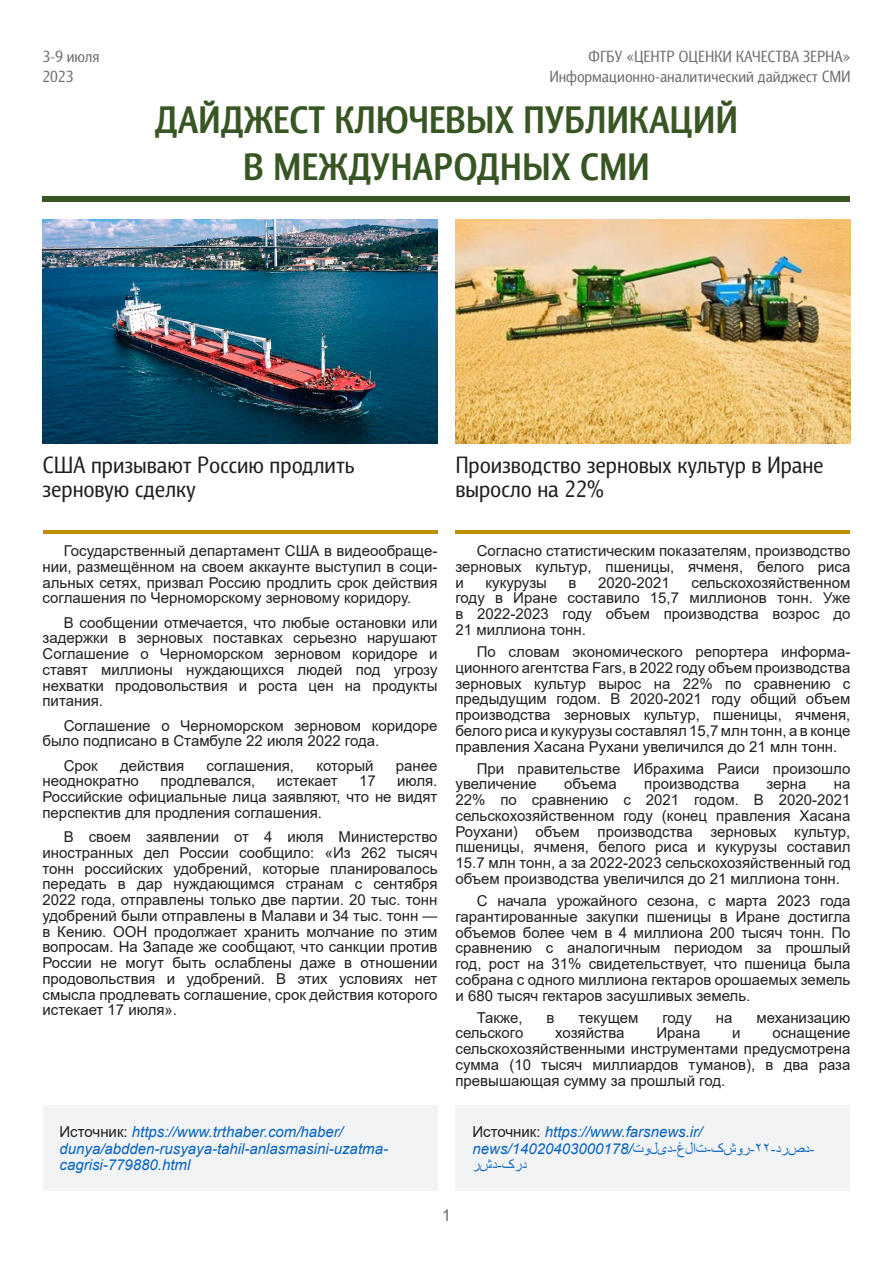
<style>
.page{position:relative;width:893px;height:1263px;background:#fff}
.page>*{position:absolute;margin:0;border:0;box-sizing:border-box;transform-origin:0 0}
.t1{font:700 39px/46.8px "Barnaul Grotesk";color:#385623;text-align:center}
.t2{font:24px/24px "Barnaul Grotesk";color:#231f20}
.t3{font:16.5px/19.8px "Barnaul Grotesk";color:#6c6d70;text-align:right}
.t4{font:16.5px "Arial";color:#6c6d70}
.t5{font:15px/15.8px "Arial";color:#231f20;text-align:justify}
.t6{font:italic 15px/16.5px "Arial";color:#0563c1}
.t7{font:15px "Times New Roman";color:#0563c1}
.s1{font-style:normal;color:#231f20}
.s2{font-family:"Arial";font-style:italic}
</style>
<div class="page">
<div style="left:43px;top:197px;width:807px;height:5px;background:#385724"></div>
<div style="left:43px;top:1105px;width:394px;height:86px;background:#f2f3f4"></div>
<img style="left:43px;top:219px;width:394px;height:225px">
<img style="left:455px;top:219px;width:395px;height:225px">
<hr style="left:455px;top:530px;width:395px;height:3px;background:#bf8f00">
<hr style="left:43px;top:530px;width:394px;height:3px;background:#bf8f00">
<div style="left:455px;top:1105px;width:395px;height:86px;background:#f2f3f4"></div>
<p class="t3" style="left:43px;top:47px;width:58px;text-align:left">3-9 июля<br>2023</p>
<p class="t3" style="left:549px;top:47px;width:302px">ФГБУ «ЦЕНТР ОЦЕНКИ КАЧЕСТВА ЗЕРНА»<br>Информационно-аналитический дайджест СМИ</p>
<h1 class="t1" style="left:155px;top:96px;width:585px">ДАЙДЖЕСТ КЛЮЧЕВЫХ ПУБЛИКАЦИЙ<br>В МЕЖДУНАРОДНЫХ СМИ</h1>
<p class="t2" style="left:43px;top:452px;width:314px">США призывают Россию продлить зерновую сделку</p>
<p class="t5" style="left:43px;top:543px;width:396px;text-indent:21px">Государственный департамент США в видеообраще&shy;нии, размещённом на своем аккаунте выступил в соци&shy;альных сетях, призвал Россию продлить срок действия соглашения по Черноморскому зерновому коридору.</p>
<p class="t5" style="left:43px;top:614px;width:396px;text-indent:21px">В сообщении отмечается, что любые остановки или задержки в зерновых поставках серьезно нарушают Соглашение о Черноморском зерновом коридоре и ставят миллионы нуждающихся людей под угрозу нехватки продовольствия и роста цен на продукты питания.</p>
<p class="t5" style="left:43px;top:717px;width:396px;text-indent:21px">Соглашение о Черноморском зерновом коридоре было подписано в Стамбуле 22 июля 2022 года.</p>
<p class="t5" style="left:64px;top:757px;width:36px">Срок</p>
<p class="t5" style="left:120px;top:757px;width:66px">действия</p>
<p class="t5" style="left:207px;top:757px;width:89px">соглашения,</p>
<p class="t5" style="left:316px;top:757px;width:59px">который</p>
<p class="t5" style="left:396px;top:757px;width:43px">ранее</p>
<p class="t5" style="left:43px;top:773px;width:98px">неоднократно</p>
<p class="t5" style="left:160px;top:773px;width:97px">продлевался,</p>
<p class="t5" style="left:277px;top:773px;width:62px">истекает</p>
<p class="t5" style="left:359px;top:773px;width:18px">17</p>
<p class="t5" style="left:43px;top:773px;width:396px;text-indent:355px">июля.<br>Российские официальные лица заявляют, что не видят перспектив для продления соглашения.</p>
<p class="t5" style="left:43px;top:829px;width:396px;text-indent:21px">В своем заявлении от 4 июля Министерство иностранных дел России сообщило: «Из 262 тысяч тонн российских удобрений, которые планировалось передать в дар нуждающимся странам с сентября 2022 года, отправлены только две партии. 20 тыс. тонн удобрений были отправлены в Малави и 34 тыс. тонн — в Кению. ООН продолжает хранить молчание по этим вопросам. На Западе же сообщают, что санкции против России не могут быть ослаблены даже в отношении продовольствия и удобрений. В этих условиях нет смысла продлевать соглашение, срок действия которого истекает 17 июля».</p>
<p class="t6" style="left:60px;top:1124px;width:330px"><span class="s1">Источник:</span> https://www.trthaber.com/haber/ dunya/abdden-rusyaya-tahil-anlasmasini-uzatma&shy;cagrisi-779880.html</p>
<p class="t2" style="left:455px;top:452px;width:370px">Производство зерновых культур в Иране выросло на 22%</p>
<p class="t5" style="left:455px;top:543px;width:396px;text-indent:21px">Согласно статистическим показателям, производство зерновых культур, пшеницы, ячменя, белого риса и</p>
<p class="t5" style="left:485px;top:574px;width:63px">кукурузы</p>
<p class="t5" style="left:569px;top:574px;width:9px">в</p>
<p class="t5" style="left:598px;top:574px;width:73px">2020-2021</p>
<p class="t5" style="left:455px;top:574px;width:396px;text-indent:236px">сельскохозяйственном году в Иране составило 15,7 миллионов тонн. Уже в 2022-2023 году объем производства возрос до 21 миллиона тонн.</p>
<p class="t5" style="left:455px;top:644px;width:396px;text-indent:21px">По словам экономического репортера информа&shy;ционного агентства Fars, в 2022 году объем производства зерновых культур вырос на 22% по сравнению с предыдущим годом. В 2020-2021 году общий объем производства зерновых культур, пшеницы, ячменя, белого риса и кукурузы составлял 15,7 млн тонн, а в конце правления Хасана Рухани увеличился до 21 млн тонн.</p>
<p class="t5" style="left:455px;top:760px;width:396px;text-indent:21px">При правительстве Ибрахима Раиси произошло увеличение</p>
<p class="t5" style="left:564px;top:776px;width:54px">объема</p>
<p class="t5" style="left:644px;top:776px;width:97px">производства</p>
<p class="t5" style="left:767px;top:776px;width:42px">зерна</p>
<p class="t5" style="left:455px;top:776px;width:396px;text-indent:378px">на 22% по сравнению с 2021 годом. В 2020-2021 сельскохозяйственном году (конец правления Хасана Роухани) объем производства зерновых культур, пшеницы, ячменя, белого риса и кукурузы составил 15.7 млн тонн, а за 2022-2023 сельскохозяйственный год объем производства увеличился до 21 миллиона тонн.</p>
<p class="t5" style="left:455px;top:893px;width:396px;text-indent:21px">С начала урожайного сезона, с марта 2023 года гарантированные закупки пшеницы в Иране достигла объемов более чем в 4 миллиона 200 тысяч тонн. По сравнению с аналогичным периодом за прошлый год, рост на 31% свидетельствует, что пшеница была собрана с одного миллиона гектаров орошаемых земель и 680 тысяч гектаров засушливых земель.</p>
<p class="t5" style="left:477px;top:1009px;width:47px">Также,</p>
<p class="t5" style="left:547px;top:1009px;width:9px">в</p>
<p class="t5" style="left:578px;top:1009px;width:62px">текущем</p>
<p class="t5" style="left:662px;top:1009px;width:31px">году</p>
<p class="t5" style="left:716px;top:1009px;width:18px">на</p>
<p class="t5" style="left:756px;top:1009px;width:96px">механизацию</p>
<p class="t5" style="left:455px;top:1025px;width:69px">сельского</p>
<p class="t5" style="left:555px;top:1025px;width:71px">хозяйства</p>
<p class="t5" style="left:656px;top:1025px;width:46px">Ирана</p>
<p class="t5" style="left:732px;top:1025px;width:10px">и</p>
<p class="t5" style="left:455px;top:1025px;width:396px;text-indent:317px">оснащение сельскохозяйственными инструментами предусмотрена сумма (10 тысяч миллиардов туманов), в два раза превышающая сумму за прошлый год.</p>
<p class="t6" style="left:472px;top:1124px;width:231px"><span class="s1">Источник:</span> https://www.farsnews.ir/</p>
<p class="t7" style="left:472px;top:1154px;width:56px">شر ک- د د ر</p>
<p class="t7" style="left:472px;top:1138px;width:344px"><span class="s2">news/14020403000178/</span>ت یلو تا لغ- د ک- ش رو - ۲ ۲ - صر د - د</p>
<p class="t4" style="left:442px;top:1204px;width:11px">1</p>
</div>
